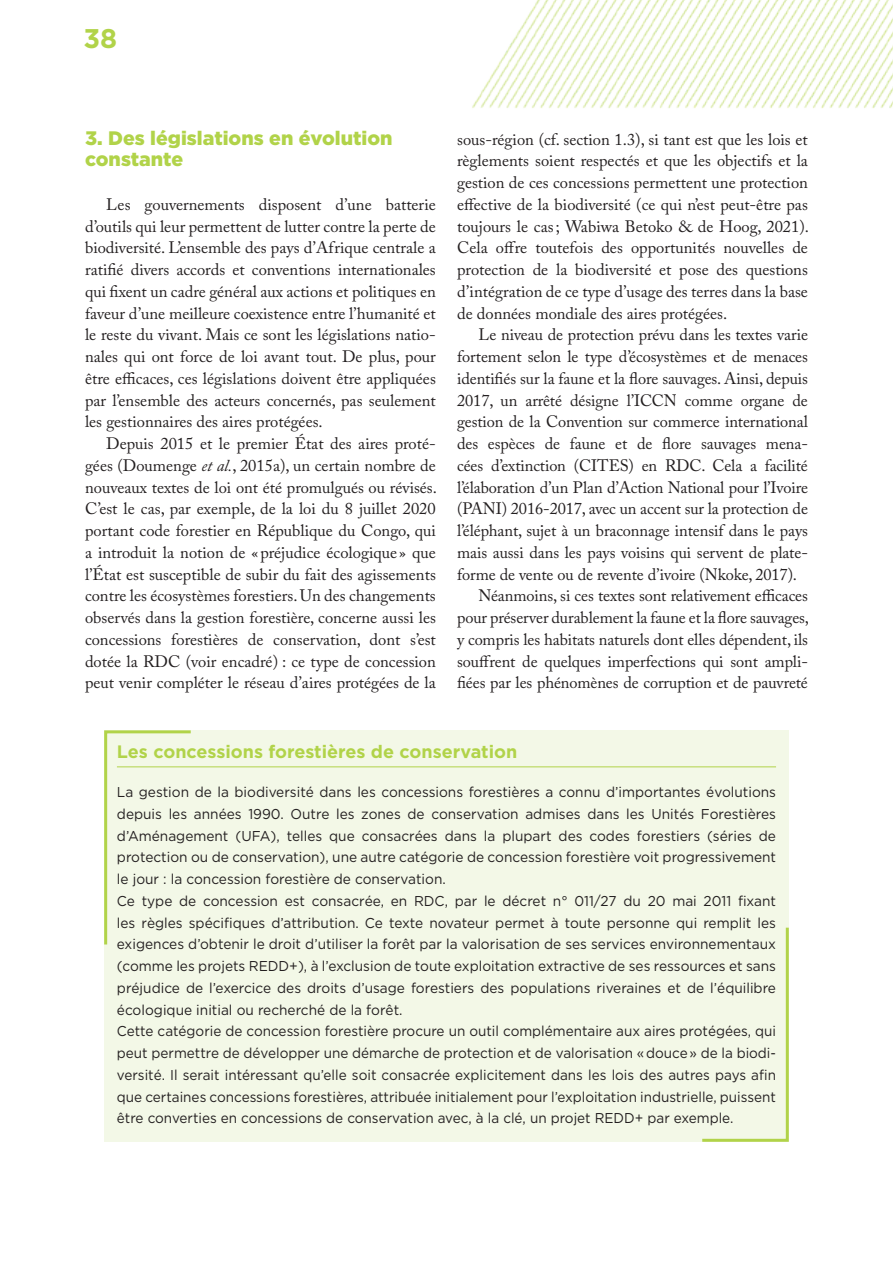
<style>
.page{position:relative;width:893px;height:1263px;background:#fff}
.page>*{position:absolute;margin:0;border:0;box-sizing:border-box;transform-origin:0 0}
.t1{font:700 27px "Gotham HTF";color:#b1d349}
.t2{font:900 19.5px/21.8px "Gotham HTF";color:#b1d349}
.t3{font:700 18px "Gotham HTF";color:#b1d349}
.t4{font:16.5px/21.8px "Adobe Caslon Pro";letter-spacing:-.005em;color:#231f20;text-align:justify}
.t5{font:14.25px/21.8px "Gotham HTF";color:#231f20;scale:.96 1}
.s1{font-style:italic}
</style>
<div class="page">
<img style="left:472px;top:0;width:421px;height:109px">
<div style="left:104px;top:730px;width:685px;height:412px;background:#f3f8e7"></div>
<hr style="left:117px;top:766px;width:659px;height:1px;background:#b1d349">
<svg style="left:104px;top:730px;width:90px;height:215px"></svg>
<svg style="left:702px;top:927px;width:87px;height:215px"></svg>
<h1 class="t1" style="left:83px;top:23px;width:35px">38</h1>
<p class="t2" style="left:85px;top:126px;width:309px">3. Des législations en évolution constante</p>
<p class="t4" style="left:85px;top:193px;width:352px;text-indent:21px">Les gouvernements disposent d’une batterie d’outils qui leur permettent de lutter contre la perte de biodiversité. L’ensemble des pays d’Afrique centrale a ratifié divers accords et conventions internationales qui fixent un cadre général aux actions et politiques en faveur d’une meilleure coexistence entre l’humanité et le reste du vivant. Mais ce sont les législations natio&shy;nales qui ont force de loi avant tout. De plus, pour être efficaces, ces législations doivent être appliquées par l’ensemble des acteurs concernés, pas seulement les gestionnaires des aires protégées.</p>
<p class="t4" style="left:85px;top:432px;width:353px;text-indent:21px">Depuis 2015 et le premier État des aires proté&shy;gées (Doumenge <span class="s1">et al.</span>, 2015a), un certain nombre de nouveaux textes de loi ont été promulgués ou révisés.<br>C’est le cas, par exemple, de la loi du 8 juillet 2020 portant code forestier en République du Congo, qui a introduit la notion de «préjudice écologique » que l’État est susceptible de subir du fait des agissements contre les écosystèmes forestiers. Un des changements observés dans la gestion forestière, concerne aussi les concessions forestières de conservation, dont s’est dotée la RDC (voir encadré) : ce type de concession peut venir compléter le réseau d’aires protégées de la</p>
<p class="t4" style="left:457px;top:128px;width:353px">sous-région (cf. section 1.3), si tant est que les lois et règlements soient respectés et que les objectifs et la gestion de ces concessions permettent une protection effective de la biodiversité (ce qui n’est peut-être pas toujours le cas; Wabiwa Betoko &amp; de Hoog, 2021).<br>Cela offre toutefois des opportunités nouvelles de protection de la biodiversité et pose des questions d’intégration de ce type d’usage des terres dans la base de données mondiale des aires protégées.</p>
<p class="t4" style="left:478px;top:324px;width:331px">Le niveau de protection prévu dans les textes varie</p>
<p class="t4" style="left:457px;top:345px;width:352px">fortement selon le type d’écosystèmes et de menaces</p>
<p class="t4" style="left:457px;top:367px;width:352px">identifiés sur la faune et la flore sauvages. Ainsi, depuis</p>
<p class="t4" style="left:457px;top:389px;width:352px">2017, un arrêté désigne l’ICCN comme organe de</p>
<p class="t4" style="left:457px;top:411px;width:352px">gestion de la Convention sur commerce international</p>
<p class="t4" style="left:457px;top:432px;width:352px">des espèces de faune et de flore sauvages mena-</p>
<p class="t4" style="left:457px;top:454px;width:352px">cées d’extinction (CITES) en RDC. Cela a facilité</p>
<p class="t4" style="left:457px;top:476px;width:352px">l’élaboration d’un Plan d’Action National pour l’Ivoire</p>
<p class="t4" style="left:457px;top:498px;width:352px">(PANI) 2016-2017, avec un accent sur la protection de</p>
<p class="t4" style="left:457px;top:519px;width:352px">l’éléphant, sujet à un braconnage intensif dans le pays</p>
<p class="t4" style="left:457px;top:541px;width:352px">mais aussi dans les pays voisins qui servent de plate-</p>
<p class="t4" style="left:457px;top:563px;width:341px">forme de vente ou de revente d’ivoire (Nkoke, 2017).</p>
<p class="t4" style="left:478px;top:585px;width:331px">Néanmoins, si ces textes sont relativement efficaces</p>
<p class="t4" style="left:457px;top:606px;width:353px">pour préserver durablement la faune et la flore sauvages,</p>
<p class="t4" style="left:457px;top:628px;width:352px">y compris les habitats naturels dont elles dépendent, ils</p>
<p class="t4" style="left:457px;top:650px;width:352px">souffrent de quelques imperfections qui sont ampli-</p>
<p class="t4" style="left:457px;top:672px;width:352px">fiées par les phénomènes de corruption et de pauvreté</p>
<p class="t3" style="left:117px;top:741px;width:402px">Les concessions forestières de conservation</p>
<p class="t5" style="left:117px;top:781px;width:688px">La gestion de la biodiversité dans les concessions forestières a connu d’importantes évolutions depuis les années 1990. Outre les zones de conservation admises dans les Unités Forestières d’Aménagement (UFA), telles que consacrées dans la plupart des codes forestiers (séries de protection ou de conservation), une autre catégorie de concession forestière voit progressivement le jour : la concession forestière de conservation.<br>Ce type de concession est consacrée, en RDC, par le décret n° 011/27 du 20 mai 2011 fixant les règles spécifiques d’attribution. Ce texte novateur permet à toute personne qui remplit les exigences d’obtenir le droit d’utiliser la forêt par la valorisation de ses services environnementaux (comme les projets REDD+), à l’exclusion de toute exploitation extractive de ses ressources et sans préjudice de l’exercice des droits d’usage forestiers des populations riveraines et de l’équilibre écologique initial ou recherché de la forêt.<br>Cette catégorie de concession forestière procure un outil complémentaire aux aires protégées, qui peut permettre de développer une démarche de protection et de valorisation «douce» de la biodi&shy;versité. Il serait intéressant qu’elle soit consacrée explicitement dans les lois des autres pays afin que certaines concessions forestières, attribuée initialement pour l’exploitation industrielle, puissent être converties en concessions de conservation avec, à la clé, un projet REDD+ par exemple.</p>
</div>
